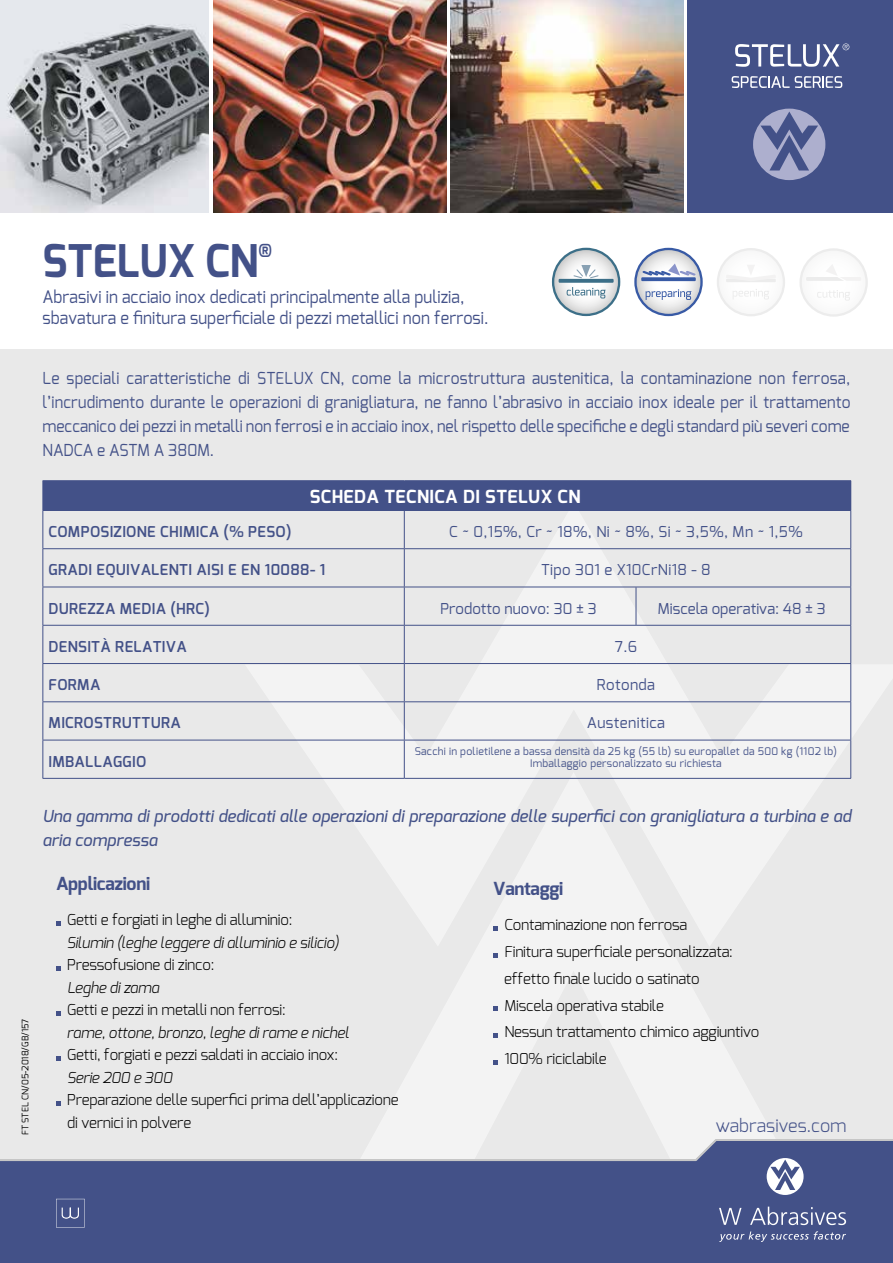
<style>
.page{position:relative;width:893px;height:1263px;background:#fff}
.page>*{position:absolute;margin:0;border:0;box-sizing:border-box;transform-origin:0 0}
.t1{font:700 45px "Exo";color:#435188;scale:.94 1}
.t2{font:700 18px "Exo";letter-spacing:.025em;color:#fff}
.t3{font:700 18px "Exo";letter-spacing:-.015em;color:#435188}
.t4{font:300 18px "Exo";color:#435188}
.t5{font:700 18px "Exo";letter-spacing:-.015em;color:#435188;scale:.94 1}
.t6{font:17.25px/21px "Exo";letter-spacing:.005em;color:#435188;scale:.94 1}
.t7{font:16.5px/24px "Exo";color:#435188;text-align:justify;scale:.94 1}
.t8{font:italic 500 16.5px/24px "Exo";color:#435188}
.t9{font:300 15px/26.7px "Exo";letter-spacing:-.015em;color:#000}
.t10{font:600 15px "Exo";letter-spacing:.025em;color:#435188}
.t11{font:italic 300 15px "Exo";letter-spacing:-.015em;color:#000}
.t12{font:15px "Exo";letter-spacing:.025em;color:#435188}
.t13{font:15px "Exo";color:#435188}
.t14{font:10.5px/12.6px "Exo";letter-spacing:.025em;color:#435188;text-align:center}
.t15{font:9px "Exo";color:#000}
</style>
<div class="page">
<div style="left:0;top:349px;width:893px;height:890px;background:#e9e9e9"></div>
<svg style="left:245px;top:502px;width:607px;height:277px"></svg>
<svg style="left:347px;top:772px;width:453px;height:293px;fill:#f3f3f3"></svg>
<img style="left:213px;top:0;width:234px;height:212px">
<img style="left:0;top:0;width:209px;height:212px">
<img style="left:451px;top:0;width:232px;height:212px">
<div style="left:0;top:1242px;width:893px;height:21px;background:#435188"></div>
<svg style="left:688px;top:0;width:205px;height:212px;background:#4f5c90"></svg>
<svg style="left:717px;top:248px;width:68px;height:68px"></svg>
<hr style="left:726px;top:275px;width:50px;height:3px;background:#b3b2b2">
<svg style="left:800px;top:248px;width:68px;height:69px"></svg>
<svg style="left:552px;top:248px;width:68px;height:68px"></svg>
<svg style="left:56px;top:921px;width:4px;height:4px"></svg>
<svg style="left:56px;top:966px;width:4px;height:4px"></svg>
<svg style="left:56px;top:1011px;width:4px;height:4px"></svg>
<svg style="left:56px;top:1056px;width:4px;height:4px"></svg>
<svg style="left:56px;top:1101px;width:4px;height:4px"></svg>
<svg style="left:493px;top:926px;width:4px;height:4px"></svg>
<svg style="left:493px;top:953px;width:4px;height:4px"></svg>
<svg style="left:493px;top:1007px;width:4px;height:4px"></svg>
<svg style="left:493px;top:1033px;width:4px;height:4px"></svg>
<svg style="left:493px;top:1060px;width:4px;height:4px"></svg>
<svg style="left:0;top:1139px;width:893px;height:103px"></svg>
<svg style="left:634px;top:248px;width:69px;height:68px"></svg>
<div style="left:43px;top:481px;width:808px;height:29px;background:#435188"></div>
<hr style="left:43px;top:511px;width:1px;height:37px;background:#435188">
<hr style="left:404px;top:511px;width:1px;height:37px;background:#435188">
<hr style="left:850px;top:511px;width:1px;height:37px;background:#435188">
<hr style="left:43px;top:548px;width:361px;height:1px;background:#435188">
<hr style="left:43px;top:549px;width:1px;height:38px;background:#435188">
<hr style="left:404px;top:548px;width:232px;height:1px;background:#435188">
<hr style="left:404px;top:549px;width:1px;height:38px;background:#435188">
<hr style="left:636px;top:548px;width:215px;height:1px;background:#435188">
<hr style="left:850px;top:549px;width:1px;height:38px;background:#435188">
<hr style="left:43px;top:587px;width:361px;height:1px;background:#435188">
<hr style="left:43px;top:587px;width:1px;height:38px;background:#435188">
<hr style="left:404px;top:587px;width:232px;height:1px;background:#435188">
<hr style="left:404px;top:587px;width:1px;height:38px;background:#435188">
<hr style="left:636px;top:587px;width:215px;height:1px;background:#435188">
<hr style="left:636px;top:587px;width:1px;height:38px;background:#435188">
<hr style="left:850px;top:587px;width:1px;height:38px;background:#435188">
<hr style="left:43px;top:625px;width:361px;height:1px;background:#435188">
<hr style="left:43px;top:626px;width:1px;height:37px;background:#435188">
<hr style="left:404px;top:625px;width:232px;height:1px;background:#435188">
<hr style="left:404px;top:626px;width:1px;height:37px;background:#435188">
<hr style="left:636px;top:625px;width:215px;height:1px;background:#435188">
<hr style="left:850px;top:626px;width:1px;height:37px;background:#435188">
<hr style="left:43px;top:663px;width:361px;height:1px;background:#435188">
<hr style="left:43px;top:664px;width:1px;height:37px;background:#435188">
<hr style="left:404px;top:663px;width:232px;height:1px;background:#435188">
<hr style="left:404px;top:664px;width:1px;height:37px;background:#435188">
<hr style="left:636px;top:663px;width:215px;height:1px;background:#435188">
<hr style="left:850px;top:664px;width:1px;height:37px;background:#435188">
<hr style="left:43px;top:701px;width:361px;height:1px;background:#435188">
<hr style="left:43px;top:702px;width:1px;height:38px;background:#435188">
<hr style="left:404px;top:701px;width:232px;height:1px;background:#435188">
<hr style="left:404px;top:702px;width:1px;height:38px;background:#435188">
<hr style="left:636px;top:701px;width:215px;height:1px;background:#435188">
<hr style="left:850px;top:702px;width:1px;height:38px;background:#435188">
<hr style="left:43px;top:740px;width:361px;height:1px;background:#435188">
<hr style="left:43px;top:740px;width:1px;height:38px;background:#435188">
<hr style="left:404px;top:740px;width:232px;height:1px;background:#435188">
<hr style="left:404px;top:740px;width:1px;height:38px;background:#435188">
<hr style="left:636px;top:740px;width:215px;height:1px;background:#435188">
<hr style="left:850px;top:740px;width:1px;height:38px;background:#435188">
<hr style="left:43px;top:778px;width:361px;height:1px;background:#435188">
<hr style="left:404px;top:778px;width:232px;height:1px;background:#435188">
<hr style="left:636px;top:778px;width:215px;height:1px;background:#435188">
<hr style="left:43px;top:480px;width:361px;height:1px;background:#435188">
<hr style="left:404px;top:480px;width:232px;height:1px;background:#435188">
<hr style="left:636px;top:480px;width:215px;height:1px;background:#435188">
<hr style="left:43px;top:510px;width:361px;height:1px;background:#435188">
<hr style="left:404px;top:510px;width:232px;height:1px;background:#435188">
<hr style="left:636px;top:510px;width:215px;height:1px;background:#435188">
<h1 class="t1" style="left:43px;top:232px;width:231px">STELUX CN</h1>
<p class="t5" style="left:259px;top:238px;width:16px">®</p>
<p class="t6" style="left:43px;top:286px;width:476px">Abrasivi in acciaio inox dedicati principalmente alla pulizia, sbavatura e finitura superficiale di pezzi metallici non ferrosi.</p>
<p class="t15" style="left:19px;top:1135px;width:118px;rotate:-90deg">FT STEL CN/05-2018/GB/157</p>
<p class="t7" style="left:43px;top:366px;width:861px">Le speciali caratteristiche di STELUX CN, come la microstruttura austenitica, la contaminazione non ferrosa, l’incrudimento durante le operazioni di granigliatura, ne fanno l’abrasivo in acciaio inox ideale per il trattamento meccanico dei pezzi in metalli non ferrosi e in acciaio inox, nel rispetto delle specifiche e degli standard più severi come NADCA e ASTM A 380M.</p>
<p class="t2" style="left:310px;top:485px;width:272px">SCHEDA TECNICA DI STELUX CN</p>
<p class="t10" style="left:49px;top:522px;width:244px">COMPOSIZIONE CHIMICA (% PESO)</p>
<p class="t12" style="left:449px;top:522px;width:355px">C ~ 0,15%, Cr ~ 18%, Ni ~ 8%, Si ~ 3,5%, Mn ~ 1,5%</p>
<p class="t10" style="left:49px;top:560px;width:278px">GRADI EQUIVALENTI AISI E EN 10088- 1</p>
<p class="t12" style="left:541px;top:560px;width:171px">Tipo 301 e X10CrNi18 - 8</p>
<p class="t10" style="left:49px;top:599px;width:163px">DUREZZA MEDIA (HRC)</p>
<p class="t13" style="left:440px;top:599px;width:158px">Prodotto nuovo: 30 ± 3</p>
<p class="t13" style="left:658px;top:599px;width:170px">Miscela operativa: 48 ± 3</p>
<p class="t10" style="left:49px;top:637px;width:140px">DENSITÀ RELATIVA</p>
<p class="t12" style="left:615px;top:637px;width:24px">7.6</p>
<p class="t10" style="left:49px;top:675px;width:53px">FORMA</p>
<p class="t12" style="left:597px;top:675px;width:60px">Rotonda</p>
<p class="t10" style="left:49px;top:713px;width:134px">MICROSTRUTTURA</p>
<p class="t12" style="left:587px;top:713px;width:80px">Austenitica</p>
<p class="t10" style="left:49px;top:752px;width:99px">IMBALLAGGIO</p>
<p class="t14" style="left:415px;top:745px;width:424px">Sacchi in polietilene a bassa densità da 25 kg (55 lb) su europallet da 500 kg (1102 lb)<br>Imballaggio personalizzato su richiesta</p>
<p class="t8" style="left:43px;top:804px;width:810px">Una gamma di prodotti dedicati alle operazioni di preparazione delle superfici con granigliatura a turbina e ad aria compressa</p>
<p class="t3" style="left:56px;top:872px;width:96px">Applicazioni</p>
<p class="t9" style="left:67px;top:906px;width:227px">Getti e forgiati in leghe di alluminio:</p>
<p class="t11" style="left:67px;top:932px;width:274px">Silumin (leghe leggere di alluminio e silicio)</p>
<p class="t9" style="left:67px;top:951px;width:149px">Pressofusione di zinco:</p>
<p class="t11" style="left:67px;top:977px;width:94px">Leghe di zama</p>
<p class="t9" style="left:67px;top:996px;width:220px">Getti e pezzi in metalli non ferrosi:</p>
<p class="t11" style="left:67px;top:1022px;width:284px">rame, ottone, bronzo, leghe di rame e nichel</p>
<p class="t9" style="left:67px;top:1041px;width:272px">Getti, forgiati e pezzi saldati in acciaio inox:</p>
<p class="t11" style="left:67px;top:1067px;width:107px">Serie 200 e 300</p>
<p class="t9" style="left:67px;top:1088px;width:333px;line-height:22.5px">Preparazione delle superfici prima dell’applicazione di vernici in polvere</p>
<p class="t3" style="left:493px;top:877px;width:72px">Vantaggi</p>
<p class="t9" style="left:504px;top:911px;width:257px">Contaminazione non ferrosa<br>Finitura superficiale personalizzata: effetto finale lucido o satinato<br>Miscela operativa stabile<br>Nessun trattamento chimico aggiuntivo<br>100% riciclabile</p>
<p class="t4" style="left:716px;top:1114px;width:132px">wabrasives.com</p>
</div>
